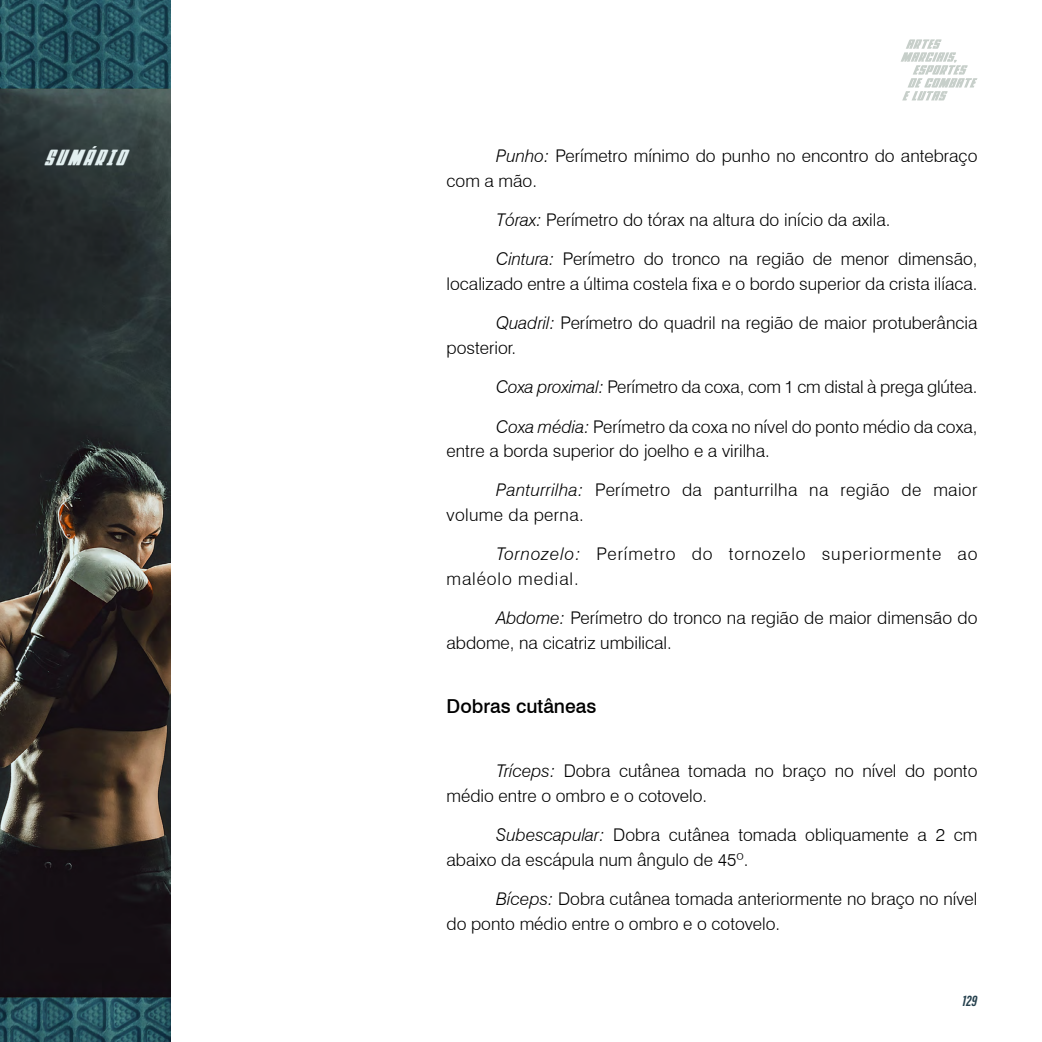
<style>
.page{position:relative;width:1042px;height:1042px;background:#fff}
.page>*{position:absolute;margin:0;border:0;box-sizing:border-box;transform-origin:0 0}
.t1{font:500 19.25px "Swiss 721 BT";color:#000}
.t2{font:300 17.5px/24.5px "Swiss 721 BT";color:#000}
.t3{font:300 17.5px/24.5px "Swiss 721 BT";letter-spacing:.02em;color:#000}
.t4{font:300 17.5px/24.5px "Swiss 721 BT";letter-spacing:.05em;color:#000}
.t5{font:italic condensed 17.5px "Power Lord";letter-spacing:.15em;color:#e2eff0}
.t6{font:italic 700 15.75px "Acumin Pro Extra Cond";color:#26414e}
.s1{font-style:italic}
</style>
<div class="page">
<img style="left:0;top:0;width:171px;height:1042px">
<svg style="left:901px;top:39px;width:76px;height:61px"></svg>
<p class="t5" style="left:45px;top:146px;width:82px">SUMÁRIO</p>
<p class="t2" style="left:446px;top:144px;width:532px;text-indent:50px"><span class="s1">Punho:</span> Perímetro mínimo do punho no encontro do antebraço com a mão.</p>
<p class="t2" style="left:496px;top:207px;width:396px"><span class="s1">Tórax:</span> Perímetro do tórax na altura do início da axila.</p>
<p class="t2" style="left:446px;top:247px;width:532px;text-align:right"><span class="s1">Cintura:</span> Perímetro do tronco na região de menor dimensão, localizado entre a última costela fixa e o bordo superior da crista ilíaca.</p>
<p class="t2" style="left:446px;top:311px;width:532px;text-indent:50px"><span class="s1">Quadril:</span> Perímetro do quadril na região de maior protuberância posterior.</p>
<p class="t2" style="left:496px;top:375px;width:483px"><span class="s1">Coxa proximal:</span> Perímetro da coxa, com 1 cm distal à prega glútea.</p>
<p class="t2" style="left:446px;top:414px;width:532px;text-indent:50px"><span class="s1">Coxa média:</span> Perímetro da coxa no nível do ponto médio da coxa, entre a borda superior do joelho e a virilha.</p>
<p class="t3" style="left:446px;top:478px;width:532px;text-indent:50px"><span class="s1">Panturrilha:</span> Perímetro da panturrilha na região de maior volume da perna.</p>
<p class="t4" style="left:446px;top:542px;width:532px;text-indent:50px"><span class="s1">Tornozelo:</span> Perímetro do tornozelo superiormente ao maléolo medial.</p>
<p class="t2" style="left:446px;top:606px;width:532px;text-indent:50px"><span class="s1">Abdome:</span> Perímetro do tronco na região de maior dimensão do abdome, na cicatriz umbilical.</p>
<p class="t1" style="left:446px;top:694px;width:151px">Dobras cutâneas</p>
<p class="t2" style="left:446px;top:758px;width:532px;text-indent:50px"><span class="s1">Tríceps:</span> Dobra cutânea tomada no braço no nível do ponto médio entre o ombro e o cotovelo.</p>
<p class="t2" style="left:446px;top:822px;width:532px;text-indent:50px"><span class="s1">Subescapular:</span> Dobra cutânea tomada obliquamente a 2 cm abaixo da escápula num ângulo de 45º.</p>
<p class="t2" style="left:446px;top:886px;width:532px;text-indent:50px"><span class="s1">Bíceps:</span> Dobra cutânea tomada anteriormente no braço no nível do ponto médio entre o ombro e o cotovelo.</p>
<p class="t6" style="left:962px;top:991px;width:16px">129</p>
</div>
